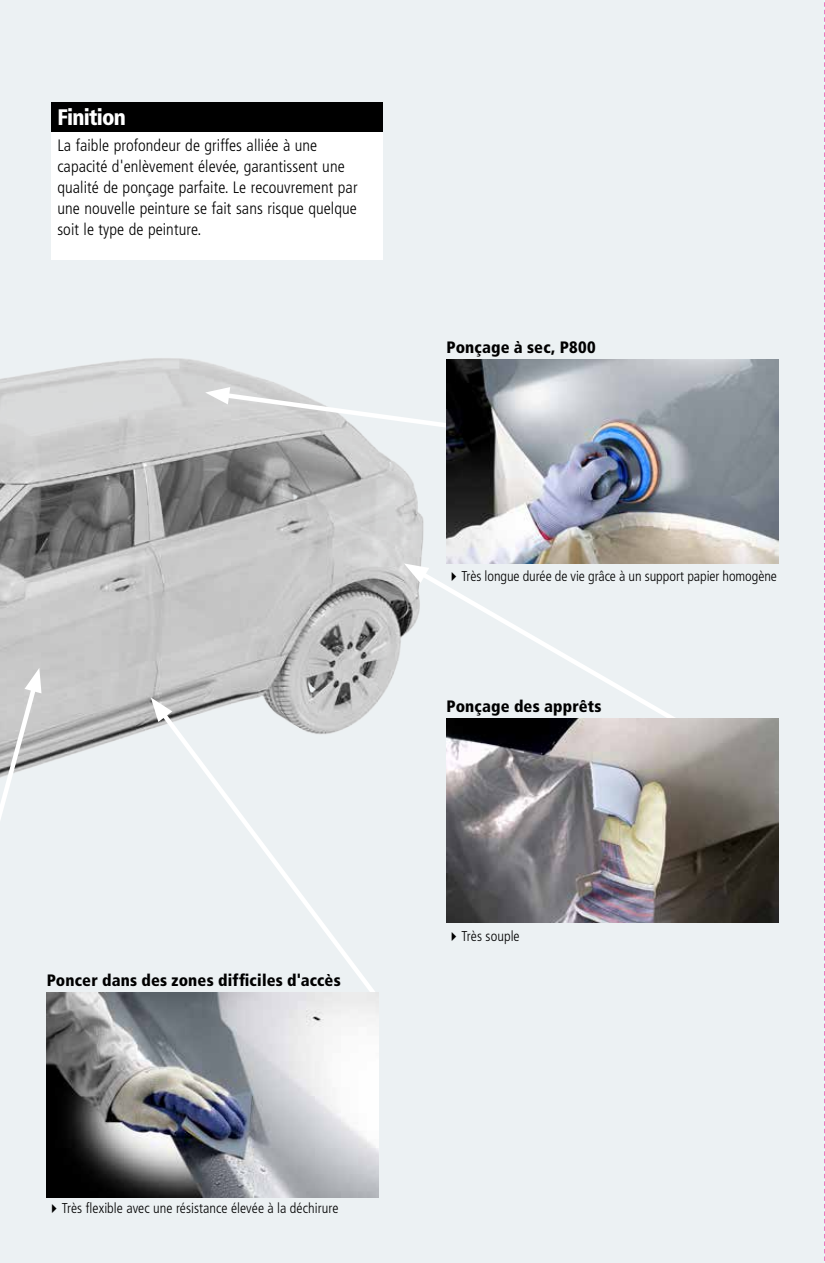
<style>
.page{position:relative;width:825px;height:1263px;background:#ecf1f3}
.page>*{position:absolute;margin:0;border:0;box-sizing:border-box;transform-origin:0 0}
.t1{font:900 condensed 22.5px "Frutiger LT Pro";letter-spacing:-.035em;color:#fff}
.t2{font:300 condensed 16.5px/21px "Frutiger LT Pro";letter-spacing:.005em;color:#000}
.t3{font:900 condensed 16.5px "Frutiger LT Pro";letter-spacing:.01em;color:#000}
.t4{font:300 condensed 14.25px "Frutiger LT Pro";color:#000}
</style>
<div class="page">
<img style="left:0;top:358px;width:424px;height:406px">
<div style="left:51px;top:132px;width:332px;height:127px;background:#fff"></div>
<svg style="left:154px;top:703px;width:226px;height:293px"></svg>
<svg style="left:151px;top:697px;width:21px;height:25px"></svg>
<svg style="left:411px;top:576px;width:284px;height:158px"></svg>
<svg style="left:404px;top:563px;width:25px;height:20px"></svg>
<svg style="left:205px;top:387px;width:241px;height:45px"></svg>
<svg style="left:0;top:668px;width:42px;height:152px"></svg>
<div style="left:51px;top:102px;width:332px;height:30px;background:#000"></div>
<img style="left:446px;top:719px;width:332px;height:204px">
<img style="left:446px;top:359px;width:332px;height:204px">
<img style="left:47px;top:993px;width:331px;height:204px">
<svg style="left:824px;top:2px;width:1px;height:1259px"></svg>
<h1 class="t1" style="left:57px;top:104px;width:70px">Finition</h1>
<p class="t2" style="left:57px;top:135px;width:302px">La faible profondeur de griffes alliée à une capacité d'enlèvement élevée, garantissent une qualité de ponçage parfaite. Le recouvrement par une nouvelle peinture se fait sans risque quelque soit le type de peinture.</p>
<p class="t3" style="left:47px;top:970px;width:295px">Poncer dans des zones difficiles d'accès</p>
<p class="t4" style="left:47px;top:1199px;width:293px">✔Très flexible avec une résistance élevée à la déchirure</p>
<p class="t3" style="left:446px;top:337px;width:151px">Ponçage à sec, P800</p>
<p class="t4" style="left:446px;top:568px;width:332px">✔Très longue durée de vie grâce à un support papier homogène</p>
<p class="t3" style="left:446px;top:696px;width:157px">Ponçage des apprêts</p>
<p class="t4" style="left:446px;top:927px;width:75px">✔Très souple</p>
</div>
